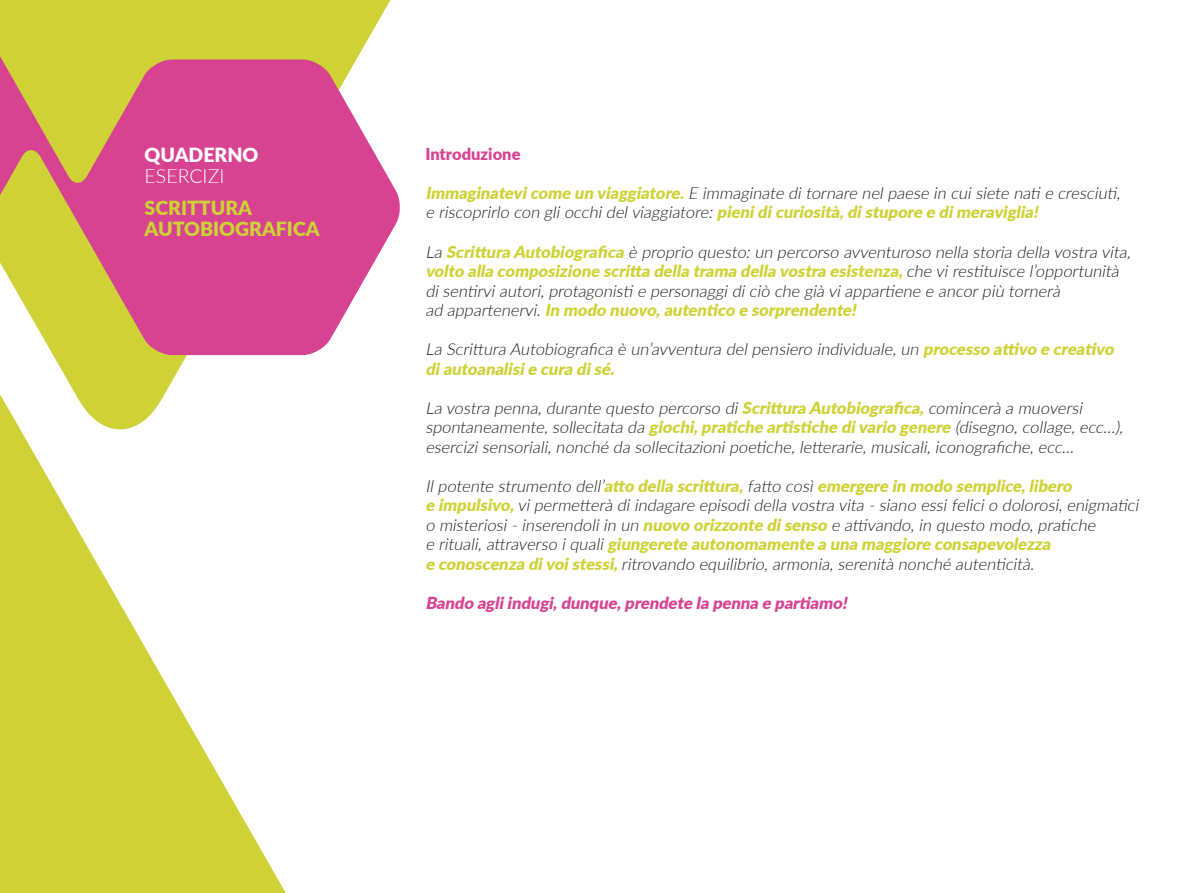
<style>
.page{position:relative;width:1191px;height:893px;background:#fff}
.page>*{position:absolute;margin:0;border:0;box-sizing:border-box;transform-origin:0 0}
.t1{font:900 19.5px/21px "Lato";color:#ced236}
.t2{font:900 19.5px "Lato";color:#fff}
.t3{font:300 19.5px "Lato";color:#fff}
.t4{font:italic 300 16.5px/19.5px "Lato";color:#1d1d1b}
.t5{font:italic 900 16.5px "Lato";color:#d74391}
.t6{font:900 16.5px "Lato";color:#d74391}
.s1{font-weight:900;color:#ced236}
</style>
<div class="page">
<svg style="left:0;top:0;width:391px;height:893px"></svg>
<svg style="left:0;top:26px;width:400px;height:329px;background:#d8807f"></svg>
<p class="t2" style="left:145px;top:141px;width:115px">QUADERNO</p>
<p class="t3" style="left:145px;top:163px;width:81px">ESERCIZI</p>
<p class="t1" style="left:145px;top:196px;width:176px">SCRITTURA<br>AUTOBIOGRAFICA</p>
<p class="t6" style="left:425px;top:142px;width:97px">Introduzione</p>
<p class="t4" style="left:425px;top:183px;width:700px"><span class="s1">Immaginatevicome un viaggiatore.</span> E immaginate ditornare nelpaese in cuisiete nati e cresciuti, e riscoprirlo con gliocchidelviaggiatore:<span class="s1">pienidicuriosità,distupore e dimeraviglia!</span></p>
<p class="t4" style="left:425px;top:241px;width:710px">La <span class="s1">Scrittura Autobiografica</span> è proprio questo:un percorso avventuroso nella storia della vostra vita, <span class="s1">volto alla composizione scritta della trama della vostra esistenza,</span>che virestituisce l’opportunità disentirviautori,protagonisti e personaggidiciò che già viappartiene e ancorpiù tornerà<br>ad appartenervi.<span class="s1">In modo nuovo,autentico e sorprendente!</span></p>
<p class="t4" style="left:425px;top:339px;width:694px">La Scrittura Autobiografica è un’avventura delpensiero individuale,un <span class="s1">processo attivo e creativo diautoanalisie cura disé.</span></p>
<p class="t4" style="left:425px;top:397px;width:703px">La vostra penna,durante questo percorso di<span class="s1">Scrittura Autobiografica,</span> comincerà a muoversi spontaneamente,sollecitata da <span class="s1">giochi,pratiche artistiche divario genere</span> (disegno,collage,ecc…), esercizisensoriali,nonché da sollecitazionipoetiche,letterarie,musicali,iconografiche,ecc…</p>
<p class="t4" style="left:425px;top:475px;width:718px">Ilpotente strumento dell’<span class="s1">atto della scrittura,</span> fatto così<span class="s1">emergere in modo semplice,libero<br>e impulsivo,</span> vipermetterà diindagare episodidella vostra vita -siano essifelicio dolorosi,enigmatici o misteriosi-inserendoliin un <span class="s1">nuovo orizzonte disenso</span> e attivando,in questo modo,pratiche<br>e rituali,attraverso iquali<span class="s1">giungerete autonomamente a una maggiore consapevolezza<br>e conoscenza divoistessi,</span>ritrovando equilibrio,armonia,serenità nonché autenticità.</p>
<p class="t5" style="left:425px;top:590px;width:427px">Bando agliindugi,dunque,prendete la penna e partiamo!</p>
</div>
